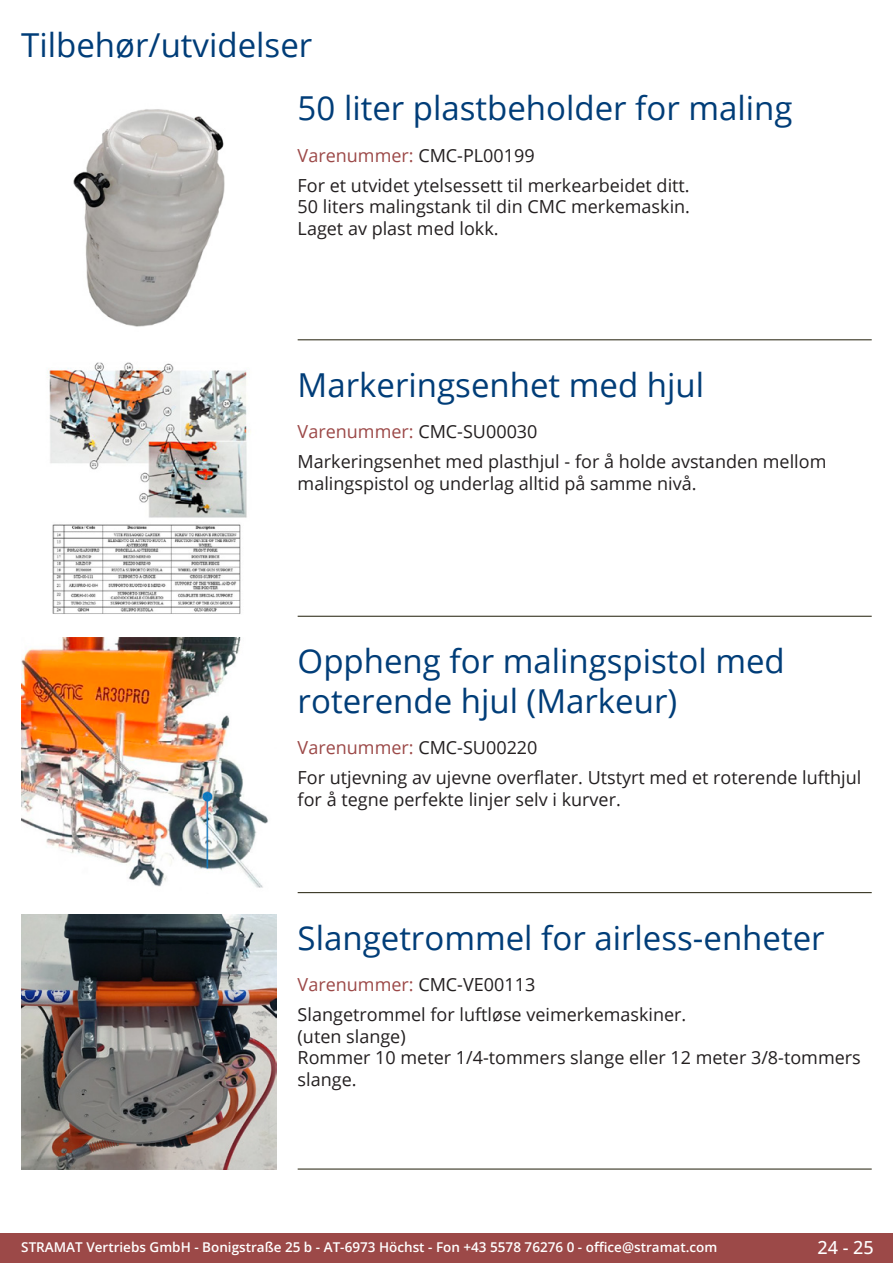
<style>
.page{position:relative;width:893px;height:1263px;background:#fff}
.page>*{position:absolute;margin:0;border:0;box-sizing:border-box;transform-origin:0 0}
.Produkttitel{font:33px/39.6px "Open Sans";color:#003d78}
.RastTitel{font:33px "Open Sans";color:#003d78}
.Beschreibung_Text{font:18px/21.6px "Open Sans";color:#231f20}
.TechDaten_Überschrif{font:18px "Open Sans";color:#9c4948}
.t1{font:500 18px "Open Sans";color:#fff}
.t2{font:600 13.5px "Open Sans";color:#fff}
.s1{color:#231f20}
</style>
<div class="page">
<div style="left:0;top:1233px;width:893px;height:30px;background:#9c4948"></div>
<hr style="left:298px;top:340px;width:574px;height:1px;background:#201d08">
<hr style="left:298px;top:616px;width:574px;height:1px;background:#201d08">
<hr style="left:298px;top:892px;width:574px;height:1px;background:#201d08">
<hr style="left:298px;top:1169px;width:574px;height:1px;background:#201d08">
<img style="left:73px;top:109px;width:152px;height:218px">
<img style="left:49px;top:362px;width:202px;height:252px">
<img style="left:21px;top:638px;width:247px;height:250px">
<img style="left:21px;top:914px;width:255px;height:255px">
<p class="RastTitel" style="left:21px;top:22px;width:293px">Tilbehør/utvidelser</p>
<p class="Produkttitel" style="left:298px;top:88px;width:496px">50 liter plastbeholder for maling</p>
<p class="TechDaten_Überschrif" style="left:298px;top:143px;width:239px">Varenummer: <span class="s1">CMC-PL00199</span></p>
<p class="Beschreibung_Text" style="left:298px;top:174px;width:394px;text-align:justify">For et utvidet ytelsessett til merkearbeidet ditt.<br>50 liters malingstank til din CMC merkemaskin.<br>Laget av plast med lokk.</p>
<p class="Produkttitel" style="left:298px;top:364px;width:408px">Markeringsenhet med hjul</p>
<p class="TechDaten_Überschrif" style="left:298px;top:420px;width:241px">Varenummer: <span class="s1">CMC-SU00030</span></p>
<p class="Beschreibung_Text" style="left:298px;top:450px;width:530px">Markeringsenhet med plasthjul - for å holde avstanden mellom malingspistol og underlag alltid på samme nivå.</p>
<p class="Produkttitel" style="left:298px;top:640px;width:489px">Oppheng for malingspistol med roterende hjul (Markeur)</p>
<p class="TechDaten_Überschrif" style="left:298px;top:735px;width:241px">Varenummer: <span class="s1">CMC-SU00220</span></p>
<p class="Beschreibung_Text" style="left:298px;top:766px;width:565px">For utjevning av ujevne overflater. Utstyrt med et roterende lufthjul for å tegne perfekte linjer selv i kurver.</p>
<p class="Produkttitel" style="left:298px;top:917px;width:529px">Slangetrommel for airless-enheter</p>
<p class="TechDaten_Überschrif" style="left:298px;top:972px;width:239px">Varenummer: <span class="s1">CMC-VE00113</span></p>
<p class="Beschreibung_Text" style="left:298px;top:1003px;width:565px">Slangetrommel for luftløse veimerkemaskiner.<br>(uten slange)<br>Rommer 10 meter 1/4-tommers slange eller 12 meter 3/8-tommers slange.</p>
<p class="t2" style="left:21px;top:1238px;width:698px">STRAMAT Vertriebs GmbH - Bonigstraße 25 b - AT-6973 Höchst - Fon +43 5578 76276 0 - office@stramat.com</p>
<p class="t1" style="left:817px;top:1234px;width:58px">24 - 25</p>
</div>
